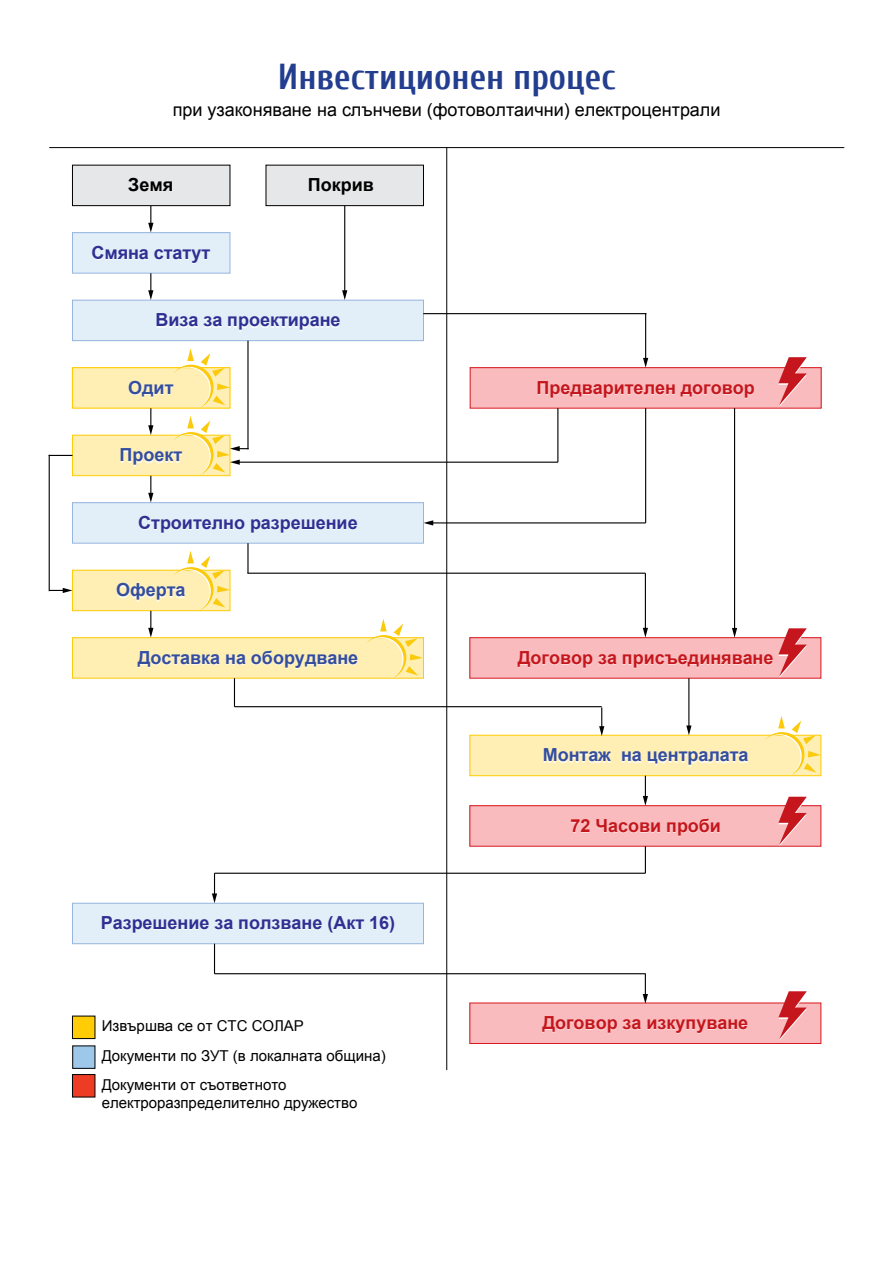
<style>
.page{position:relative;width:893px;height:1263px;background:#fff}
.page>*{position:absolute;margin:0;border:0;box-sizing:border-box;transform-origin:0 0}
.t1{font:700 36px "Cuprum";color:#243e8f}
.t2{font:700 18px "Arial";color:#2e3092}
.t3{font:700 18px "Arial";color:#c4161c}
.t4{font:700 18px "Arial";color:#344e9f}
.t5{font:18px "Arial";color:#000}
.t6{font:700 18px "Arial";color:#000}
.t7{font:15px/18px "Arial";color:#000}
</style>
<div class="page">
<div style="left:72px;top:165px;width:158px;height:41px;background:#e6e7e8;border:1px solid #000"></div>
<div style="left:266px;top:165px;width:158px;height:41px;background:#e6e7e8;border:1px solid #000"></div>
<div style="left:72px;top:233px;width:158px;height:40px;background:#e2eef8"></div>
<div style="left:72px;top:232px;width:158px;height:41px;border:1px solid #95b5df"></div>
<div style="left:72px;top:300px;width:351px;height:41px;background:#e2eef8"></div>
<div style="left:72px;top:300px;width:352px;height:41px;border:1px solid #95b5df"></div>
<div style="left:72px;top:368px;width:158px;height:40px;background:#ffefb4"></div>
<div style="left:72px;top:367px;width:159px;height:42px;border:1px solid #ffcc05"></div>
<div style="left:72px;top:435px;width:158px;height:41px;background:#ffefb4"></div>
<div style="left:72px;top:435px;width:158px;height:41px;border:1px solid #ffcc05"></div>
<div style="left:72px;top:503px;width:351px;height:40px;background:#e2eef8"></div>
<div style="left:72px;top:502px;width:352px;height:41px;border:1px solid #95b5df"></div>
<div style="left:72px;top:570px;width:158px;height:41px;background:#ffefb4"></div>
<div style="left:72px;top:570px;width:158px;height:41px;border:1px solid #ffcc05"></div>
<div style="left:72px;top:638px;width:351px;height:40px;background:#ffefb3"></div>
<div style="left:72px;top:637px;width:352px;height:41px;border:1px solid #fbca0c"></div>
<svg style="left:148px;top:206px;width:5px;height:26px"></svg>
<svg style="left:148px;top:273px;width:5px;height:27px"></svg>
<hr style="left:344px;top:206px;width:1px;height:86px;background:#000">
<svg style="left:342px;top:290px;width:5px;height:10px"></svg>
<svg style="left:148px;top:408px;width:5px;height:27px"></svg>
<hr style="left:247px;top:341px;width:2px;height:108px;background:#000">
<svg style="left:148px;top:476px;width:5px;height:26px"></svg>
<hr style="left:247px;top:543px;width:2px;height:30px;background:#000">
<svg style="left:148px;top:611px;width:5px;height:26px"></svg>
<svg style="left:234px;top:678px;width:1px;height:28px"></svg>
<div style="left:470px;top:368px;width:351px;height:40px;background:#f9bbbe"></div>
<div style="left:470px;top:367px;width:351px;height:41px;border:1px solid #d71921"></div>
<div style="left:470px;top:638px;width:351px;height:40px;background:#f9bbbe"></div>
<div style="left:469px;top:637px;width:352px;height:41px;border:1px solid #d71920"></div>
<div style="left:470px;top:806px;width:351px;height:40px;background:#f9bbbe"></div>
<div style="left:469px;top:805px;width:352px;height:41px;border:1px solid #d71920"></div>
<div style="left:470px;top:735px;width:351px;height:41px;background:#ffefb4"></div>
<div style="left:469px;top:735px;width:352px;height:41px;border:1px solid #ffcc05"></div>
<hr style="left:645px;top:313px;width:1px;height:47px;background:#000">
<svg style="left:643px;top:358px;width:5px;height:10px"></svg>
<hr style="left:557px;top:408px;width:1px;height:54px;background:#000">
<hr style="left:645px;top:408px;width:1px;height:115px;background:#000">
<hr style="left:645px;top:573px;width:1px;height:57px;background:#000">
<svg style="left:643px;top:628px;width:5px;height:9px"></svg>
<hr style="left:734px;top:408px;width:1px;height:222px;background:#000">
<svg style="left:732px;top:628px;width:5px;height:10px"></svg>
<hr style="left:688px;top:678px;width:1px;height:49px;background:#000">
<svg style="left:686px;top:725px;width:5px;height:10px"></svg>
<svg style="left:643px;top:776px;width:5px;height:30px"></svg>
<svg style="left:645px;top:846px;width:1px;height:27px"></svg>
<svg style="left:599px;top:707px;width:5px;height:29px"></svg>
<hr style="left:49px;top:147px;width:795px;height:1px;background:#000">
<hr style="left:446px;top:148px;width:1px;height:922px;background:#000">
<div style="left:72px;top:903px;width:351px;height:41px;background:#e2eef8"></div>
<div style="left:72px;top:903px;width:352px;height:41px;border:1px solid #95b5df"></div>
<div style="left:470px;top:1003px;width:351px;height:40px;background:#f9bbbe"></div>
<div style="left:469px;top:1002px;width:352px;height:42px;border:1px solid #d71920"></div>
<hr style="left:423px;top:313px;width:223px;height:1px;background:#000">
<hr style="left:238px;top:462px;width:320px;height:1px;background:#000">
<svg style="left:50px;top:455px;width:22px;height:1px"></svg>
<hr style="left:49px;top:455px;width:1px;height:136px;background:#000">
<svg style="left:49px;top:588px;width:23px;height:5px"></svg>
<hr style="left:431px;top:522px;width:215px;height:1px;background:#000">
<svg style="left:423px;top:520px;width:10px;height:5px"></svg>
<hr style="left:247px;top:573px;width:398px;height:1px;background:#000">
<hr style="left:234px;top:706px;width:368px;height:1px;background:#000">
<hr style="left:215px;top:873px;width:430px;height:1px;background:#000">
<svg style="left:212px;top:873px;width:5px;height:30px"></svg>
<hr style="left:214px;top:944px;width:1px;height:30px;background:#000">
<hr style="left:215px;top:973px;width:431px;height:1px;background:#000">
<svg style="left:643px;top:974px;width:5px;height:30px"></svg>
<div style="left:72px;top:1016px;width:23px;height:23px;background:#ffcc05;border:1px solid #000"></div>
<div style="left:72px;top:1074px;width:23px;height:23px;background:#ee3c24;border:1px solid #000"></div>
<div style="left:72px;top:1045px;width:23px;height:24px;background:#9ec8ea;border:1px solid #000"></div>
<svg style="left:366px;top:619px;width:57px;height:60px"></svg>
<svg style="left:173px;top:551px;width:57px;height:60px"></svg>
<svg style="left:173px;top:416px;width:75px;height:60px"></svg>
<svg style="left:173px;top:348px;width:57px;height:60px"></svg>
<svg style="left:764px;top:716px;width:57px;height:60px"></svg>
<svg style="left:778px;top:628px;width:29px;height:50px"></svg>
<svg style="left:778px;top:797px;width:29px;height:49px"></svg>
<svg style="left:778px;top:991px;width:29px;height:49px"></svg>
<svg style="left:778px;top:357px;width:29px;height:50px"></svg>
<h1 class="t1" style="left:278px;top:56px;width:339px">Инвестиционен процес</h1>
<p class="t5" style="left:173px;top:98px;width:549px">при узаконяване на слънчеви (фотоволтаични) електроцентрали</p>
<p class="t6" style="left:128px;top:173px;width:47px">Земя</p>
<p class="t6" style="left:308px;top:173px;width:68px">Покрив</p>
<p class="t2" style="left:91px;top:240px;width:120px">Смян а статут</p>
<p class="t2" style="left:155px;top:308px;width:187px">Виза за проектиране</p>
<p class="t4" style="left:128px;top:375px;width:47px">Одит</p>
<p class="t4" style="left:119px;top:443px;width:64px">Проект</p>
<p class="t2" style="left:138px;top:510px;width:221px">Строително разрешение</p>
<p class="t4" style="left:116px;top:578px;width:71px">Оферта</p>
<p class="t3" style="left:536px;top:375px;width:220px">Предварителен договор</p>
<p class="t4" style="left:138px;top:645px;width:222px">Доставка на оборудване</p>
<p class="t3" style="left:518px;top:645px;width:257px">Договор за присъединяване</p>
<p class="t4" style="left:543px;top:743px;width:207px">Монтаж на централата</p>
<p class="t2" style="left:101px;top:910px;width:296px">Разрешение за ползване (Акт 16)</p>
<p class="t7" style="left:102px;top:1017px;width:204px">Извършва се от СТС СОЛАР</p>
<p class="t7" style="left:102px;top:1047px;width:286px">Документи по ЗУТ (в локалната община)</p>
<p class="t7" style="left:102px;top:1076px;width:257px">Документи от съответното електроразпределително дружество</p>
<p class="t3" style="left:570px;top:813px;width:152px">7 2 Часови проби</p>
<p class="t3" style="left:542px;top:1010px;width:207px">Договор за изкупуване</p>
</div>
